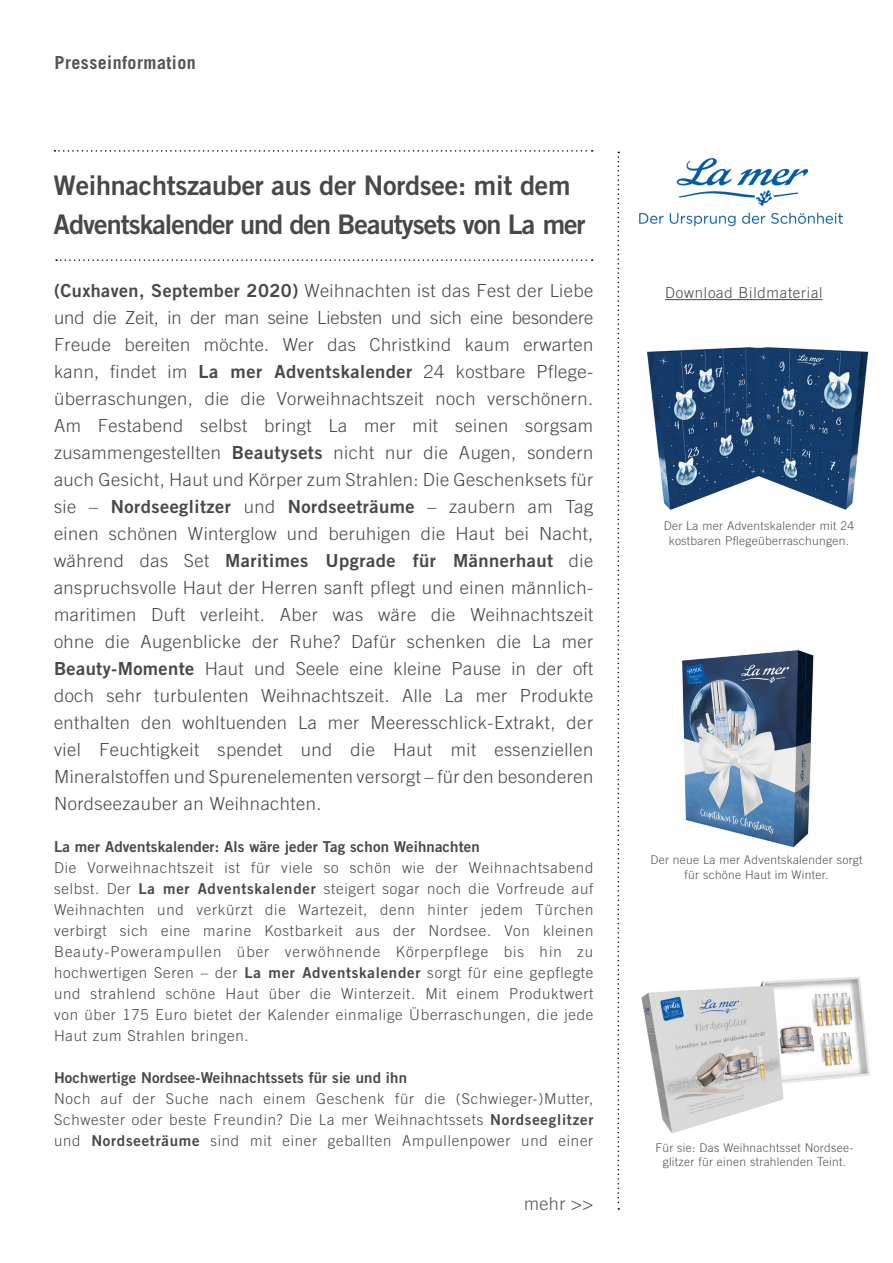
<style>
.page{position:relative;width:893px;height:1263px;background:#fff}
.page>*{position:absolute;margin:0;border:0;box-sizing:border-box;transform-origin:0 0}
.Überschrift_PM{font:27px/39px "Trade Gothic LT Bold Two";letter-spacing:-.035em;color:#484847}
.Teaser_PM{font:300 18px/27px "Trade Gothic LT";letter-spacing:.025em;color:#484847;text-align:justify}
.t1{font:700 18px "Trade Gothic LT";letter-spacing:.025em;color:#585353}
.t2{font:300 18px "Trade Gothic LT";color:#585353}
.Fließtext_PM{font:300 15px/21px "Trade Gothic LT";letter-spacing:.05em;color:#484847;text-align:justify}
.Überschrift_Fließtex{font:15px "Trade Gothic LT Bold Two";letter-spacing:.01em;color:#484847}
.t3{font:300 12px/14.4px "Trade Gothic LT";letter-spacing:.025em;color:#585353;text-align:center}
.s1{font-family:"Trade Gothic LT Bold Two";font-weight:400}
</style>
<div class="page">
<img style="left:639px;top:158px;width:204px;height:69px">
<svg style="left:54px;top:150px;width:539px;height:2px"></svg>
<svg style="left:56px;top:259px;width:537px;height:2px"></svg>
<svg style="left:617px;top:152px;width:2px;height:1057px"></svg>
<hr style="left:665px;top:299px;width:158px;height:1px;background:#484847">
<img style="left:647px;top:347px;width:222px;height:163px">
<img style="left:681px;top:650px;width:133px;height:198px">
<img style="left:641px;top:977px;width:229px;height:157px">
<p class="t1" style="left:55px;top:51px;width:143px">Presseinformation</p>
<p class="Überschrift_PM" style="left:53px;top:165px;width:534px">Weihnachtszauber aus der Nordsee: mit dem<br>Adventskalender und den Beautysets von La mer</p>
<p class="Teaser_PM" style="left:54px;top:277px;width:541px"><span class="s1">(Cuxhaven, September 2020)</span> Weihnachten ist das Fest der Liebe und die Zeit, in der man seine Liebsten und sich eine besondere Freude bereiten möchte. Wer das Christkind kaum erwarten kann, findet im <span class="s1">La mer Adventskalender</span> 24 kostbare Pflege&shy;überraschungen, die die Vorweihnachtszeit noch verschönern.<br>Am Festabend selbst bringt La mer mit seinen sorgsam zusammengestellten <span class="s1">Beautysets</span> nicht nur die Augen, sondern auch Gesicht, Haut und Körper zum Strahlen: Die Geschenksets für sie – <span class="s1">Nordseeglitzer</span> und <span class="s1">Nordseeträume</span> – zaubern am Tag einen schönen Winterglow und beruhigen die Haut bei Nacht, während das Set <span class="s1">Maritimes Upgrade für Männerhaut</span> die anspruchsvolle Haut der Herren sanft pflegt und einen männlich&shy;maritimen Duft verleiht. Aber was wäre die Weihnachtszeit ohne die Augenblicke der Ruhe? Dafür schenken die La mer <span class="s1">Beauty-Momente</span> Haut und Seele eine kleine Pause in der oft doch sehr turbulenten Weihnachtszeit. Alle La mer Produkte enthalten den wohltuenden La mer Meeresschlick-Extrakt, der viel Feuchtigkeit spendet und die Haut mit essenziellen Mineralstoffen und Spurenelementen versorgt – für den besonderen Nordseezauber an Weihnachten.</p>
<p class="Überschrift_Fließtex" style="left:54px;top:837px;width:427px">La mer Adventskalender: Als wäre jeder Tag schon Weihnachten</p>
<p class="Fließtext_PM" style="left:54px;top:857px;width:541px">Die Vorweihnachtszeit ist für viele so schön wie der Weihnachtsabend selbst. Der <span class="s1">La mer Adventskalender</span> steigert sogar noch die Vorfreude auf Weihnachten und verkürzt die Wartezeit, denn hinter jedem Türchen verbirgt sich eine marine Kostbarkeit aus der Nordsee. Von kleinen Beauty-Powerampullen über verwöhnende Körperpflege bis hin zu hochwertigen Seren – der <span class="s1">La mer Adventskalender</span> sorgt für eine gepflegte und strahlend schöne Haut über die Winterzeit. Mit einem Produktwert von über 175 Euro bietet der Kalender einmalige Überraschungen, die jede Haut zum Strahlen bringen.</p>
<p class="Überschrift_Fließtex" style="left:54px;top:1068px;width:355px">Hochwertige Nordsee-Weihnachtssets für sie und ihn</p>
<p class="Fließtext_PM" style="left:54px;top:1088px;width:541px">Noch auf der Suche nach einem Geschenk für die (Schwieger-)Mutter, Schwester oder beste Freundin? Die La mer Weihnachtssets <span class="s1">Nordseeglitzer </span>und <span class="s1">Nordseeträume</span> sind mit einer geballten Ampullenpower und einer</p>
<p class="t2" style="left:524px;top:1192px;width:71px">mehr &gt;&gt;</p>
<p class="Fließtext_PM" style="left:665px;top:282px;width:159px">Download Bildmaterial</p>
<p class="t3" style="left:664px;top:519px;width:192px">Der La mer Adventskalender mit 24 kostbaren Pflegeüberraschungen.</p>
<p class="t3" style="left:650px;top:853px;width:214px">Der neue La mer Adventskalender sorgt für schöne Haut im Winter.</p>
<p class="t3" style="left:655px;top:1140px;width:199px">Für sie: Das Weihnachtsset Nordsee&shy;glitzer für einen strahlenden Teint.</p>
</div>
